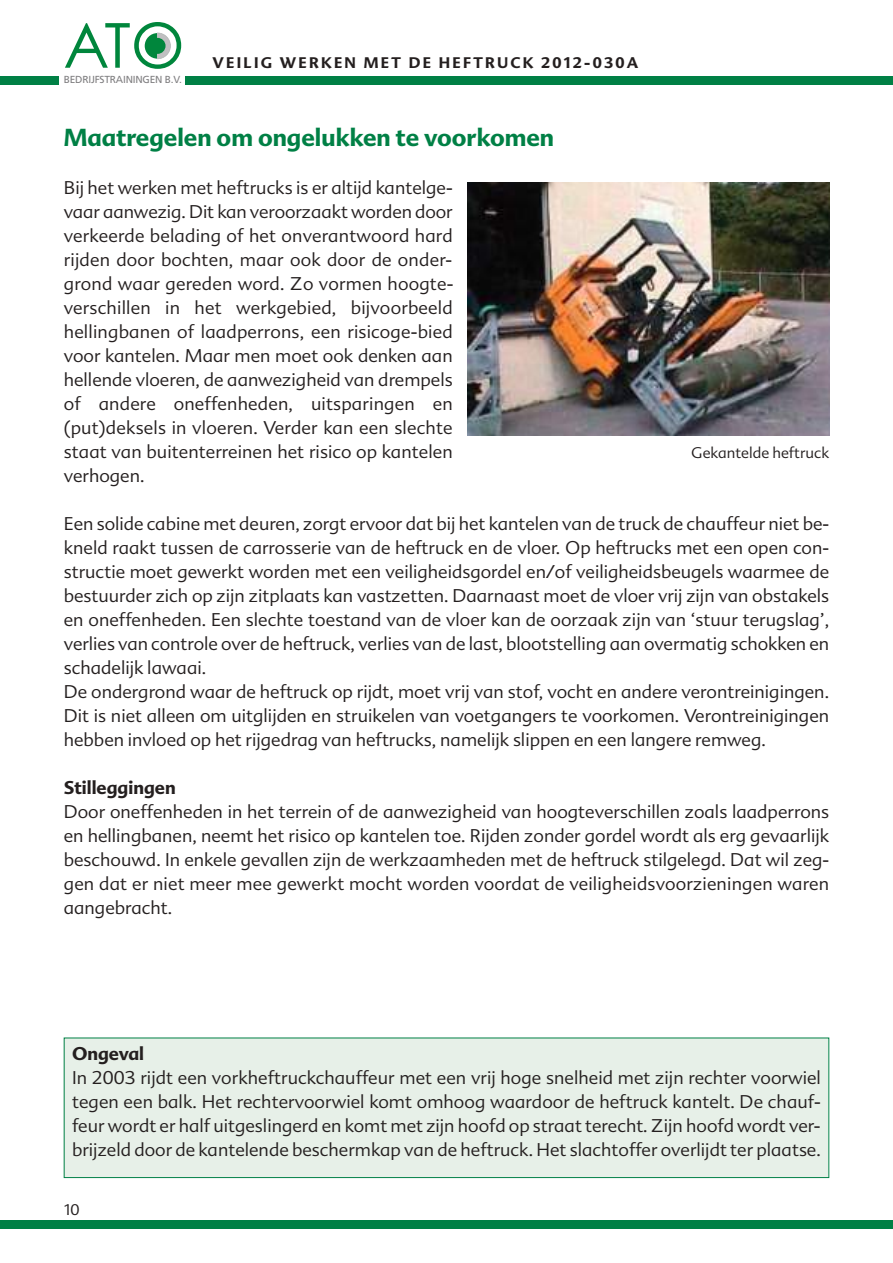
<style>
.page{position:relative;width:893px;height:1263px;background:#fff}
.page>*{position:absolute;margin:0;border:0;box-sizing:border-box;transform-origin:0 0}
.t1{font:700 24px "Advert";color:#008045}
.t2{font:300 18px/24px "Advert";color:#241f1f;text-align:justify}
.t3{font:700 18px "Advert";color:#241f1f}
.t4{font:700 15px "Advert";letter-spacing:.15em;color:#241f1f}
.t5{font:300 15px "Advert";color:#241f1f}
.t6{font:10.2px "Frutiger";letter-spacing:-.02em;color:#807f81}
</style>
<div class="page">
<div style="left:0;top:76px;width:893px;height:9px;background:#008045"></div>
<div style="left:0;top:1220px;width:893px;height:9px;background:#008045"></div>
<div style="left:60px;top:21px;width:125px;height:69px;background:#fff"></div>
<svg style="left:65px;top:22px;width:116px;height:47px"></svg>
<div style="left:65px;top:1038px;width:763px;height:139px;background:#e7f0e8"></div>
<div style="left:64px;top:1037px;width:765px;height:141px;border:1px solid #008045"></div>
<img style="left:468px;top:182px;width:361px;height:254px">
<p class="t6" style="left:64px;top:76px;width:120px">BEDRIJFSTRAININGEN B.V.</p>
<p class="t4" style="left:213px;top:54px;width:427px">VEILIG WERKEN MET DE HEFTRUCK 2012-030A</p>
<h1 class="t1" style="left:64px;top:124px;width:492px">Maatregelen om ongelukken te voorkomen</h1>
<p class="t2" style="left:64px;top:176px;width:391px">Bij het werken met heftrucks is er altijd kantelge&shy;vaar aanwezig. Dit kan veroorzaakt worden door verkeerde belading of het onverantwoord hard rijden door bochten, maar ook door de onder&shy;grond waar gereden word. Zo vormen hoogte&shy;verschillen in het werkgebied, bijvoorbeeld hellingbanen of laadperrons, een risicoge-bied voor kantelen. Maar men moet ook denken aan hellende vloeren, de aanwezigheid van drempels of andere oneffenheden, uitsparingen en (put)deksels in vloeren. Verder kan een slechte staat van buitenterreinen het risico op kantelen verhogen.</p>
<p class="t2" style="left:64px;top:512px;width:767px;text-align:left">Een solide cabine met deuren, zorgt ervoor dat bij het kantelen van de truck de chauffeur niet be&shy;kneld raakt tussen de carrosserie van de heftruck en de vloer. Op heftrucks met een open con&shy;structie moet gewerkt worden met een veiligheidsgordel en/of veiligheidsbeugels waarmee de bestuurder zich op zijn zitplaats kan vastzetten. Daarnaast moet de vloer vrij zijn van obstakels en oneffenheden. Een slechte toestand van de vloer kan de oorzaak zijn van ‘stuur terugslag’, verlies van controle over de heftruck, verlies van de last, blootstelling aan overmatig schokken en schadelijk lawaai.<br>De ondergrond waar de heftruck op rijdt, moet vrij van stof, vocht en andere verontreinigingen.<br>Dit is niet alleen om uitglijden en struikelen van voetgangers te voorkomen. Verontreinigingen hebben invloed op het rijgedrag van heftrucks, namelijk slippen en een langere remweg.</p>
<p class="t3" style="left:64px;top:777px;width:113px">Stilleggingen</p>
<p class="t2" style="left:64px;top:800px;width:767px">Door oneffenheden in het terrein of de aanwezigheid van hoogteverschillen zoals laadperrons en hellingbanen, neemt het risico op kantelen toe. Rijden zonder gordel wordt als erg gevaarlijk beschouwd. In enkele gevallen zijn de werkzaamheden met de heftruck stilgelegd. Dat wil zeg&shy;gen dat er niet meer mee gewerkt mocht worden voordat de veiligheidsvoorzieningen waren aangebracht.</p>
<p class="t5" style="left:691px;top:444px;width:139px">Gekantelde heftruck</p>
<p class="t3" style="left:72px;top:1043px;width:74px">Ongeval</p>
<p class="t2" style="left:72px;top:1066px;width:750px">In 2003 rijdt een vorkheftruckchauffeur met een vrij hoge snelheid met zijn rechter voorwiel tegen een balk. Het rechtervoorwiel komt omhoog waardoor de heftruck kantelt. De chauf&shy;feur wordt er half uitgeslingerd en komt met zijn hoofd op straat terecht. Zijn hoofd wordt ver&shy;brijzeld door de kantelende beschermkap van de heftruck. Het slachtoffer overlijdt ter plaatse.</p>
<p class="t5" style="left:64px;top:1201px;width:17px">10</p>
</div>
